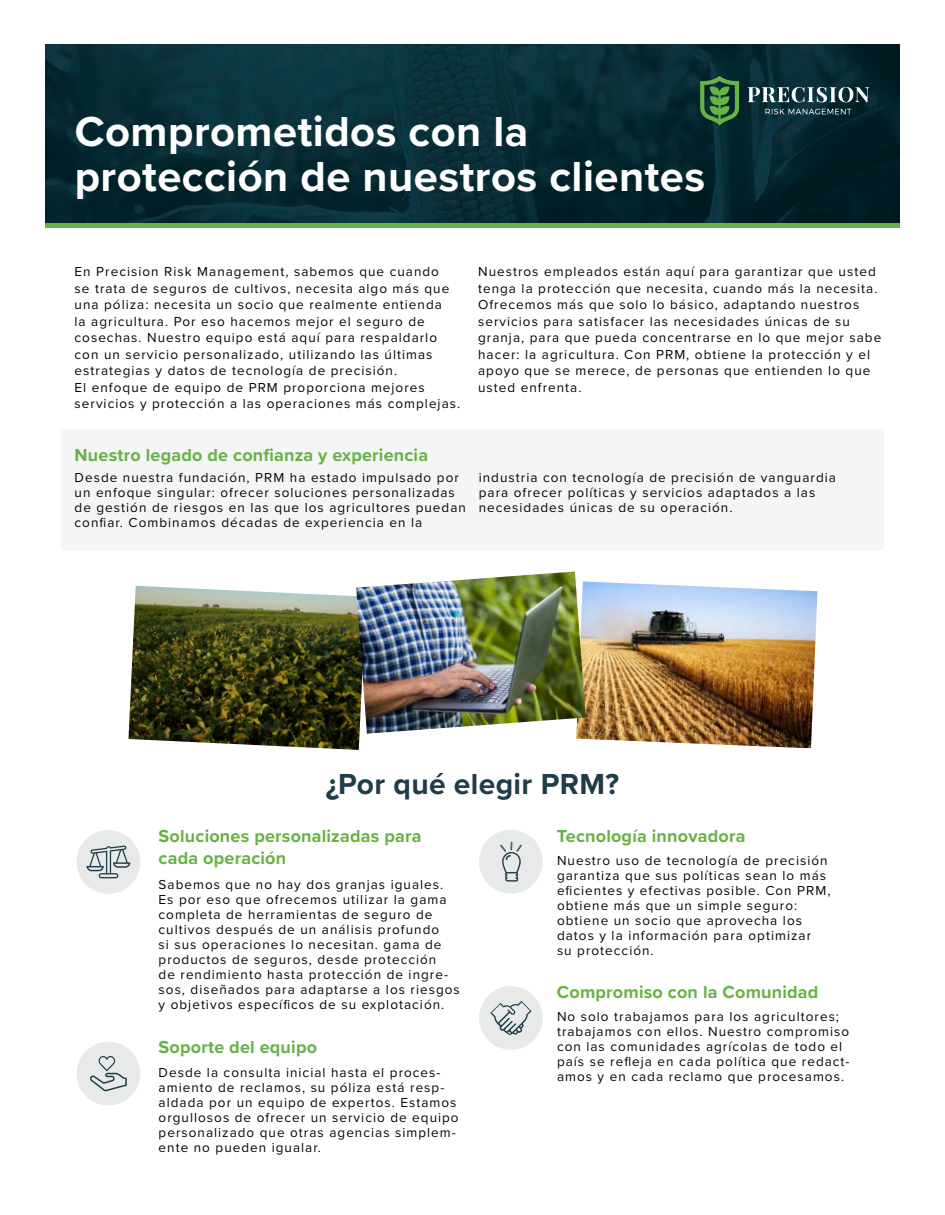
<style>
.page{position:relative;width:945px;height:1215px;background:#fff}
.page>*{position:absolute;margin:0;border:0;box-sizing:border-box;transform-origin:0 0}
.t1{font:700 43.5px/45px "Proxima Nova";letter-spacing:.01em;color:#fff}
.t2{font:700 30px "Proxima Nova";letter-spacing:.01em;color:#1e3d48}
.t3{font:700 18px/21.6px "Proxima Nova";letter-spacing:.01em;color:#66b245}
.t4{font:13.5px/15px "Proxima Nova";letter-spacing:.075em;color:#040503}
</style>
<div class="page">
<div style="left:61px;top:429px;width:823px;height:121px;background:#f4f5f6;border-radius:3px"></div>
<svg style="left:45px;top:222px;width:855px;height:5px;background:#529640"></svg>
<img style="left:45px;top:45px;width:855px;height:177px">
<svg style="left:700px;top:76px;width:39px;height:50px;background:#356e3a"></svg>
<svg style="left:748px;top:86px;width:121px;height:29px;background:#415d63"></svg>
<div style="left:77px;top:830px;width:63px;height:64px;background:#e8eae9;border-radius:50%"></div>
<div style="left:479px;top:830px;width:64px;height:64px;background:#e8eae9;border-radius:50%"></div>
<div style="left:77px;top:1042px;width:63px;height:64px;background:#e8eae9;border-radius:50%"></div>
<div style="left:479px;top:986px;width:64px;height:64px;background:#e8eae9;border-radius:50%"></div>
<svg style="left:500px;top:842px;width:22px;height:40px"></svg>
<svg style="left:90px;top:1056px;width:37px;height:35px"></svg>
<svg style="left:87px;top:845px;width:43px;height:33px"></svg>
<svg style="left:490px;top:1001px;width:42px;height:34px"></svg>
<img style="left:128px;top:586px;width:232px;height:164px">
<img style="left:576px;top:581px;width:241px;height:167px">
<img style="left:356px;top:572px;width:230px;height:162px">
<h1 class="t1" style="left:75px;top:108px;width:632px">Comprometidos con la protección de nuestros clientes</h1>
<p class="t4" style="left:75px;top:263px;width:387px;line-height:16.5px">En Precision Risk Management, sabemos que cuando<br>se trata de seguros de cultivos, necesita algo más que una póliza: necesita un socio que realmente entienda<br>la agricultura. Por eso hacemos mejor el seguro de cosechas. Nuestro equipo está aquí para respaldarlo con un servicio personalizado, utilizando las últimas estrategias y datos de tecnología de precisión.<br>El enfoque de equipo de PRM proporciona mejores servicios y protección a las operaciones más complejas.</p>
<h3 class="t3" style="left:75px;top:444px;width:355px">Nuestro legado de confianza y experiencia</h3>
<p class="t4" style="left:478px;top:263px;width:405px;line-height:16.5px">Nuestros empleados están aquí para garantizar que usted tenga la protección que necesita, cuando más la necesita.<br>Ofrecemos más que solo lo básico, adaptando nuestros servicios para satisfacer las necesidades únicas de su granja, para que pueda concentrarse en lo que mejor sabe hacer: la agricultura. Con PRM, obtiene la protección y el apoyo que se merece, de personas que entienden lo que usted enfrenta.</p>
<p class="t4" style="left:75px;top:470px;width:393px">Desde nuestra fundación, PRM ha estado impulsado por un enfoque singular: ofrecer soluciones personalizadas de gestión de riesgos en las que los agricultores puedan confiar. Combinamos décadas de experiencia en la</p>
<p class="t4" style="left:479px;top:470px;width:359px">industria con tecnología de precisión de vanguardia para ofrecer políticas y servicios adaptados a las necesidades únicas de su operación.</p>
<h2 class="t2" style="left:326px;top:762px;width:295px">¿Por qué elegir PRM?</h2>
<h3 class="t3" style="left:159px;top:825px;width:264px">Soluciones personalizadas para cada operación</h3>
<h3 class="t3" style="left:557px;top:824px;width:190px">Tecnología innovadora</h3>
<p class="t4" style="left:557px;top:853px;width:275px">Nuestro uso de tecnología de precisión garantiza que sus políticas sean lo más eficientes y efectivas posible. Con PRM, obtiene más que un simple seguro: obtiene un socio que aprovecha los datos y la información para optimizar<br>su protección.</p>
<p class="t4" style="left:159px;top:877px;width:303px">Sabemos que no hay dos granjas iguales.<br>Es por eso que ofrecemos utilizar la gama completa de herramientas de seguro de cultivos después de un análisis profundo<br>si sus operaciones lo necesitan. gama de productos de seguros, desde protección<br>de rendimiento hasta protección de ingre&shy;sos, diseñados para adaptarse a los riesgos y objetivos específicos de su explotación.</p>
<h3 class="t3" style="left:557px;top:980px;width:263px">Compromiso con la Comunidad</h3>
<p class="t4" style="left:557px;top:1009px;width:294px">No solo trabajamos para los agricultores; trabajamos con ellos. Nuestro compromiso con las comunidades agrícolas de todo el país se refleja en cada política que redact&shy;amos y en cada reclamo que procesamos.</p>
<h3 class="t3" style="left:159px;top:1036px;width:160px">Soporte del equipo</h3>
<p class="t4" style="left:159px;top:1064px;width:302px">Desde la consulta inicial hasta el proces&shy;amiento de reclamos, su póliza está resp&shy;aldada por un equipo de expertos. Estamos orgullosos de ofrecer un servicio de equipo personalizado que otras agencias simplem&shy;ente no pueden igualar.</p>
</div>
